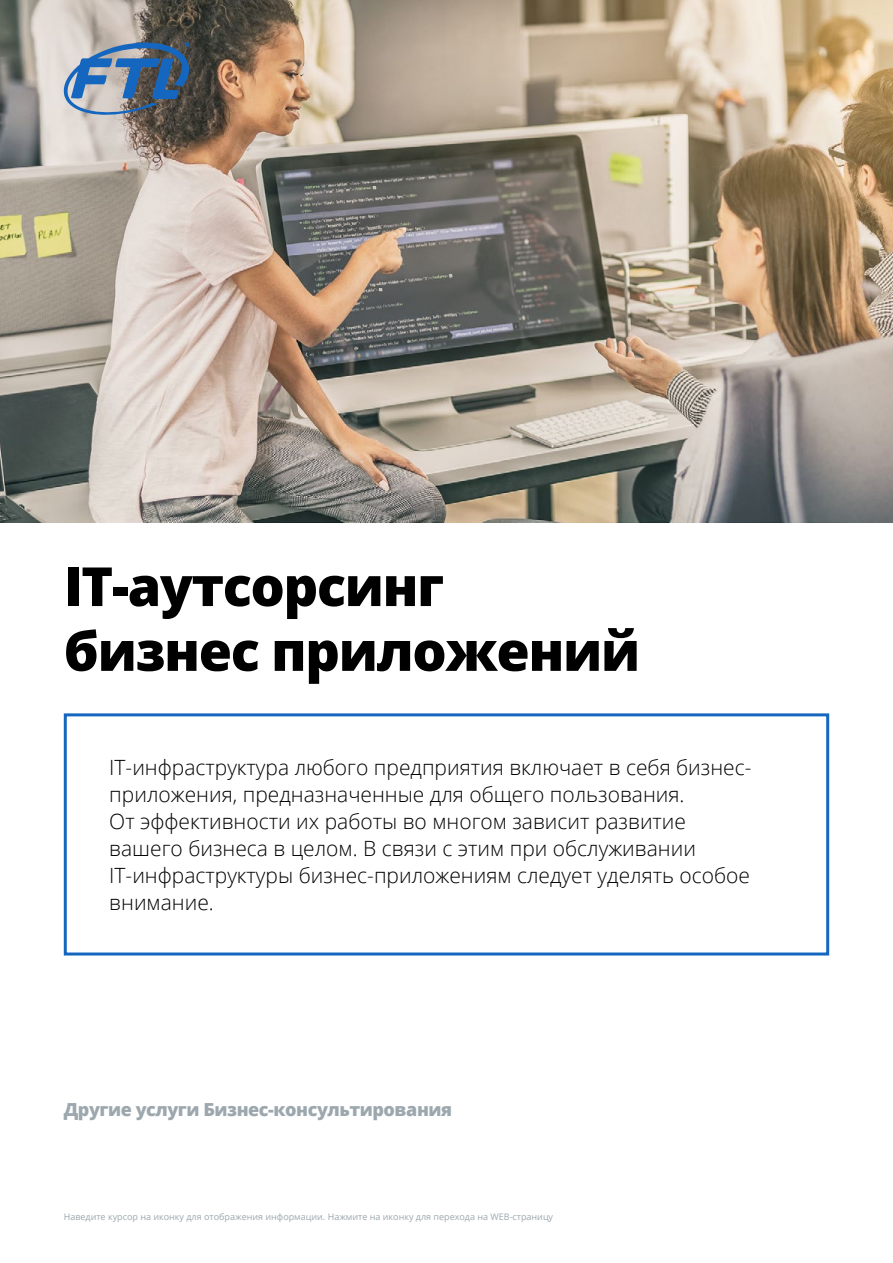
<style>
.page{position:relative;width:893px;height:1263px;background:#fff}
.page>*{position:absolute;margin:0;border:0;box-sizing:border-box;transform-origin:0 0}
.H1{font:800 54px/64.8px "Open Sans";letter-spacing:-.025em;color:#000}
.Subheader{font:300 21px/27px "Open Sans";color:#000}
.t1{font:800 18px "Open Sans";letter-spacing:-.025em;color:#9ca8ae}
.t2{font:9px "Open Sans";color:#9ca8ae}
</style>
<div class="page">
<img style="left:0;top:0;width:893px;height:522px">
<div style="left:64px;top:713px;width:765px;height:242px;border:3px solid #1466bf"></div>
<svg style="left:62px;top:38px;width:129px;height:81px;background:#72859a"></svg>
<h4 class="H1" style="left:64px;top:551px;width:578px">IT-аутсорсинг бизнес приложений</h4>
<h6 class="Subheader" style="left:109px;top:753px;width:644px">IT-инфраструктура любого предприятия включает в себя бизнес&shy;приложения, предназначенные для общего пользования.<br>От эффективности их работы во многом зависит развитие вашего бизнеса в целом. В связи с этим при обслуживании IT‑инфраструктуры бизнес-приложениям следует уделять особое внимание.</h6>
<p class="t1" style="left:64px;top:1095px;width:390px">Другие услуги Бизнес-консультирования</p>
<p class="t2" style="left:64px;top:1211px;width:491px">Наведите курсор на иконку для отображения информации. Нажмите на иконку для перехода на WEB-страницу</p>
</div>
